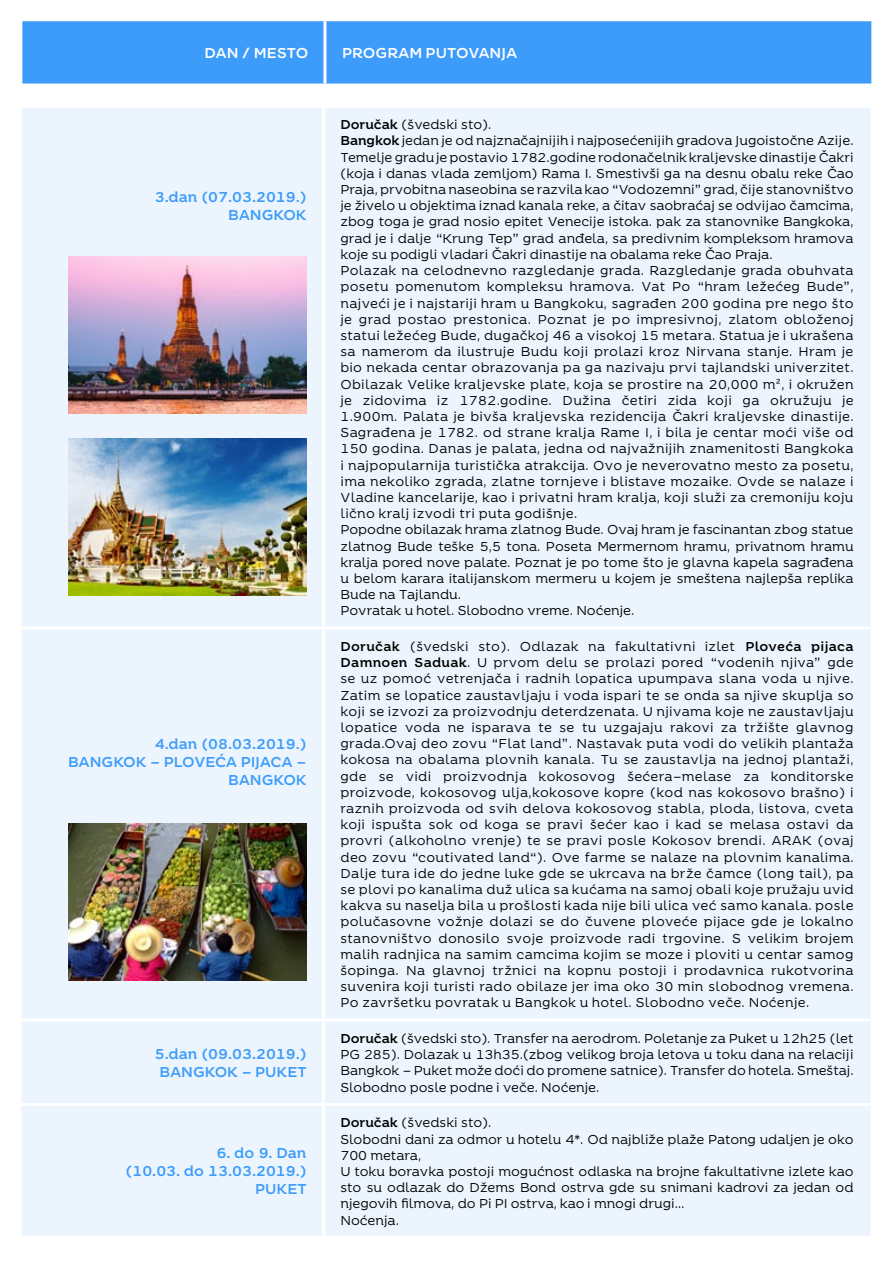
<style>
.page{position:relative;width:893px;height:1263px;background:#fff}
.page>*{position:absolute;margin:0;border:0;box-sizing:border-box;transform-origin:0 0}
.t1{font:700 15px/18px "Timesquare";color:#3d9cf9}
.t2{font:700 15px "Timesquare";letter-spacing:-.01em;color:#fff}
.t3{font:13.5px/16.2px "Timesquare";color:#000}
.s1{font-weight:700}
</style>
<div class="page">
<div style="left:21px;top:108px;width:850px;height:1128px;background:#ecf5fe"></div>
<hr style="left:322px;top:108px;width:3px;height:519px;background:#fff">
<hr style="left:21px;top:627px;width:302px;height:3px;background:#fff">
<hr style="left:323px;top:627px;width:548px;height:3px;background:#fff">
<hr style="left:322px;top:630px;width:3px;height:389px;background:#fff">
<hr style="left:21px;top:1019px;width:302px;height:3px;background:#fff">
<hr style="left:323px;top:1019px;width:548px;height:3px;background:#fff">
<hr style="left:322px;top:1022px;width:3px;height:81px;background:#fff">
<hr style="left:21px;top:1103px;width:302px;height:3px;background:#fff">
<hr style="left:323px;top:1103px;width:548px;height:3px;background:#fff">
<hr style="left:322px;top:1106px;width:3px;height:130px;background:#fff">
<div style="left:22px;top:21px;width:849px;height:63px;background:#3d9cf9"></div>
<hr style="left:323px;top:21px;width:3px;height:63px;background:#fff">
<img style="left:68px;top:438px;width:238px;height:157px">
<img style="left:68px;top:823px;width:238px;height:158px">
<img style="left:68px;top:257px;width:238px;height:157px">
<p class="t2" style="left:204px;top:44px;width:105px">Dan / Mesto</p>
<p class="t2" style="left:342px;top:44px;width:177px">Program putovanja</p>
<p class="t1" style="left:228px;top:188px;width:80px;text-indent:-74px">3.dan (07.03.2019.)<br>BANG</p>
<p class="t1" style="left:273px;top:206px;width:35px">KOK</p>
<p class="t1" style="left:155px;top:735px;width:153px">4.dan (08.03.2019.)</p>
<p class="t1" style="left:68px;top:753px;width:23px">BANG</p>
<p class="t1" style="left:113px;top:753px;width:81px">KOK - PLOVE</p>
<p class="t1" style="left:228px;top:753px;width:80px;text-indent:-13px">ĆA PIJACA -<br>BANG</p>
<p class="t1" style="left:273px;top:771px;width:35px">KOK</p>
<p class="t1" style="left:160px;top:1045px;width:148px;text-indent:-5px">5.dan (09.03.2019.)<br>BANG</p>
<p class="t1" style="left:205px;top:1063px;width:93px">KOK - PU KET</p>
<p class="t1" style="left:217px;top:1144px;width:91px">6. do 9. Dan</p>
<p class="t1" style="left:126px;top:1162px;width:182px">(10.03. do 13.03.2019.)</p>
<p class="t1" style="left:255px;top:1180px;width:42px">PU KET</p>
<p class="t3" style="left:340px;top:117px;width:515px"><span class="s1">Doručak</span> (švedski sto).<br><span class="s1">Bangkok</span> jedan je od najznačajnijih i najposećenijih gradova Jugoistočne Azije.<br>Temelje gradu je postavio 1782.godine rodonačelnik kraljevske dinastije Čakri (koja i danas vlada zemljom) Rama I. Smestivši ga na desnu obalu reke Čao Praja, prvobitna naseobina se razvila kao “Vodozemni” grad, čije stanovništvo je živelo u objektima iznad kanala reke, a čitav saobraćaj se odvijao čamcima, zbog toga je grad nosio epitet Venecije istoka. pak za stanovnike Bangkoka, grad je i dalje “Krung Tep” grad anđela, sa predivnim kompleksom hramova koje su podigli vladari Čakri dinastije na obalama reke Čao Praja.<br>Polazak na celodnevno razgledanje grada. Razgledanje grada obuhvata posetu pomenutom kompleksu hramova. Vat Po “hram ležećeg Bude”, najveći je i najstariji hram u Bangkoku, sagrađen 200 godina pre nego što je grad postao prestonica. Poznat je po impresivnoj, zlatom obloženoj statui ležećeg Bude, dugačkoj 46 a visokoj 15 metara. Statua je i ukrašena sa namerom da ilustruje Budu koji prolazi kroz Nirvana stanje. Hram je bio nekada centar obrazovanja pa ga nazivaju prvi tajlandski univerzitet.<br>Obilazak Velike kraljevske plate, koja se prostire na 20,000 m², i okružen je zidovima iz 1782.godine. Dužina četiri zida koji ga okružuju je 1.900m. Palata je bivša kraljevska rezidencija Čakri kraljevske dinastije.<br>Sagrađena je 1782. od strane kralja Rame I, i bila je centar moći više od 150 godina. Danas je palata, jedna od najvažnijih znamenitosti Bangkoka i najpopularnija turistička atrakcija. Ovo je neverovatno mesto za posetu, ima nekoliko zgrada, zlatne tornjeve i blistave mozaike. Ovde se nalaze i Vladine kancelarije, kao i privatni hram kralja, koji služi za cremoniju koju lično kralj izvodi tri puta godišnje.<br>Popodne obilazak hrama zlatnog Bude. Ovaj hram je fascinantan zbog statue zlatnog Bude teške 5,5 tona. Poseta Mermernom hramu, privatnom hramu kralja pored nove palate. Poznat je po tome što je glavna kapela sagrađena u belom karara italijanskom mermeru u kojem je smeštena najlepša replika Bude na Tajlandu.<br>Povratak u hotel. Slobodno vreme. Noćenje.</p>
<p class="t3" style="left:340px;top:638px;width:515px;text-align:justify"><span class="s1">Doručak</span> (švedski sto). Odlazak na fakultativni izlet <span class="s1">Ploveća pijaca Damnoen Saduak</span>. U prvom delu se prolazi pored “vodenih njiva” gde se uz pomoć vetrenjača i radnih lopatica upumpava slana voda u njive.<br>Zatim se lopatice zaustavljaju i voda ispari te se onda sa njive skuplja so koji se izvozi za proizvodnju deterdzenata. U njivama koje ne zaustavljaju lopatice voda ne isparava te se tu uzgajaju rakovi za tržište glavnog grada.Ovaj deo zovu “Flat land”. Nastavak puta vodi do velikih plantaža kokosa na obalama plovnih kanala. Tu se zaustavlja na jednoj plantaži, gde se vidi proizvodnja kokosovog šećera-melase za konditorske proizvode, kokosovog ulja,kokosove kopre (kod nas kokosovo brašno) i raznih proizvoda od svih delova kokosovog stabla, ploda, listova, cveta koji ispušta sok od koga se pravi šećer kao i kad se melasa ostavi da provri (alkoholno vrenje) te se pravi posle Kokosov brendi. ARAK (ovaj deo zovu “coutivated land“). Ove farme se nalaze na plovnim kanalima.<br>Dalje tura ide do jedne luke gde se ukrcava na brže čamce (long tail), pa se plovi po kanalima duž ulica sa kućama na samoj obali koje pružaju uvid kakva su naselja bila u prošlosti kada nije bili ulica već samo kanala. posle polučasovne vožnje dolazi se do čuvene ploveće pijace gde je lokalno stanovništvo donosilo svoje proizvode radi trgovine. S velikim brojem malih radnjica na samim camcima kojim se moze i ploviti u centar samog šopinga. Na glavnoj tržnici na kopnu postoji i prodavnica rukotvorina suvenira koji turisti rado obilaze jer ima oko 30 min slobodnog vremena.<br>Po završetku povratak u Bangkok u hotel. Slobodno veče. Noćenje.</p>
<p class="t3" style="left:340px;top:1030px;width:515px;text-align:justify"><span class="s1">Doručak</span> (švedski sto). Transfer na aerodrom. Poletanje za Puket u 12h25 (let PG 285). Dolazak u 13h35.(zbog velikog broja letova u toku dana na relaciji Bangkok - Puket može doći do promene satnice). Transfer do hotela. Smeštaj.<br>Slobodno posle podne i veče. Noćenje.</p>
<p class="t3" style="left:340px;top:1115px;width:515px"><span class="s1">Doručak</span> (švedski sto).<br>Slobodni dani za odmor u hotelu 4*. Od najbliže plaže Patong udaljen je oko 700 metara,<br>U toku boravka postoji mogućnost odlaska na brojne fakultativne izlete kao sto su odlazak do Džems Bond ostrva gde su snimani kadrovi za jedan od njegovih filmova, do Pi PI ostrva, kao i mnogi drugi…<br>Noćenja.</p>
</div>
